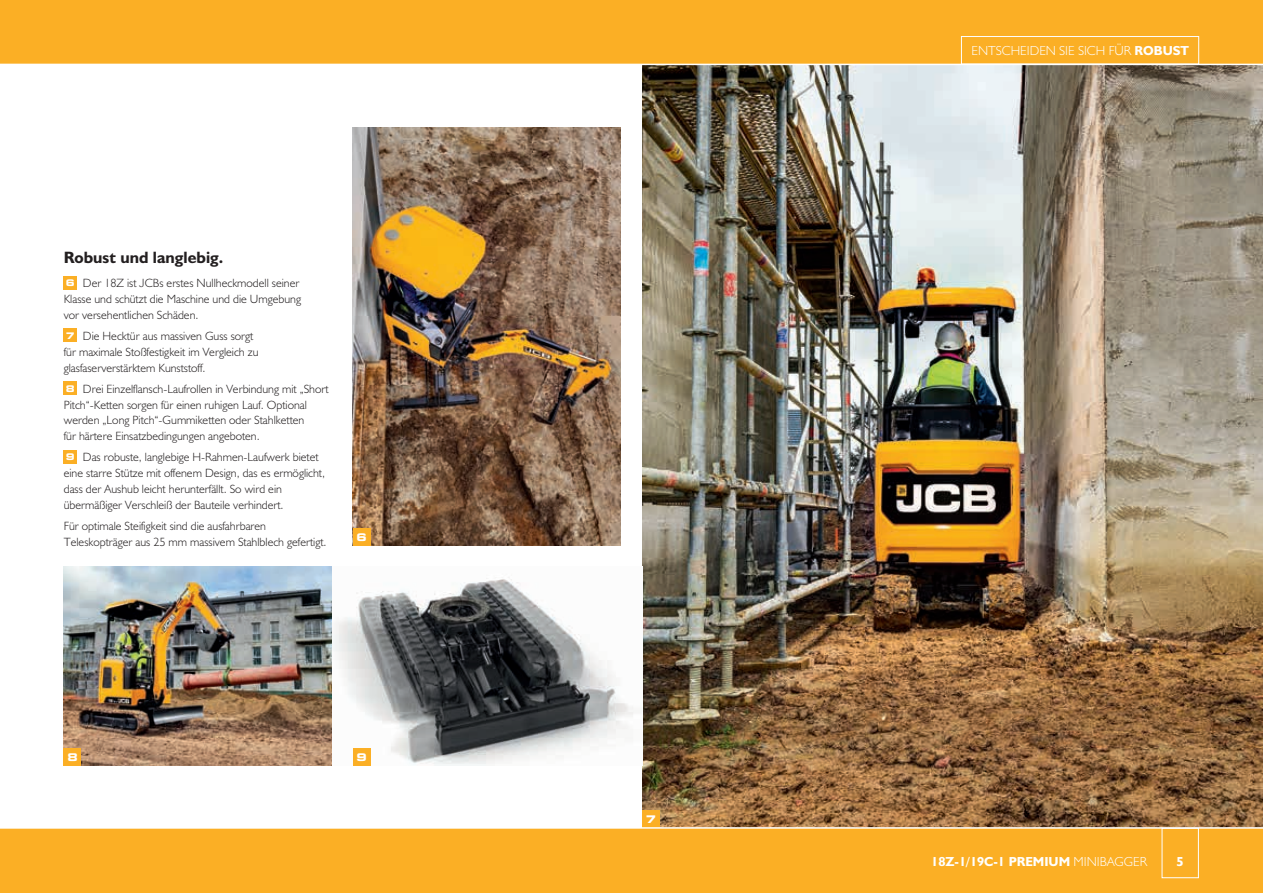
<style>
.page{position:relative;width:1263px;height:893px;background:#fff}
.page>*{position:absolute;margin:0;border:0;box-sizing:border-box;transform-origin:0 0}
.t1{font:16.5px "JCB Bold";color:#231f20}
.t2{font:13.2px "JCB Bold";color:#fff}
.t3{font:13.2px "JCB Light";color:#fff}
.t4{font:12px/15.8px "JCB Light";color:#231f20}
.t5{font:700 expanded 10.5px "Square 721 BT";color:#fff}
.s1{font-family:"Square 721 BT";font-weight:700;font-stretch:expanded;font-size:9.15px;color:#fff}
.s2{font-family:"JCB Bold"}
.s3{font-family:"JCB Light"}
</style>
<div class="page">
<img style="left:642px;top:65px;width:621px;height:762px">
<img style="left:353px;top:128px;width:268px;height:418px">
<img style="left:333px;top:577px;width:301px;height:188px">
<img style="left:64px;top:567px;width:268px;height:198px">
<div style="left:0;top:828px;width:1263px;height:65px;background:#fbaf25"></div>
<div style="left:0;top:0;width:1263px;height:64px;background:#fbaf25"></div>
<div style="left:64px;top:276px;width:13px;height:13px;background:#fbaf25"></div>
<div style="left:64px;top:329px;width:13px;height:13px;background:#fbaf25"></div>
<div style="left:64px;top:382px;width:13px;height:13px;background:#fbaf25"></div>
<div style="left:64px;top:450px;width:13px;height:13px;background:#fbaf25"></div>
<div style="left:1162px;top:828px;width:37px;height:50px;border:1px solid #fff"></div>
<div style="left:961px;top:36px;width:238px;height:28px;border:1px solid #fff"></div>
<div style="left:353px;top:529px;width:17px;height:17px;background:#fbaf25"></div>
<div style="left:353px;top:748px;width:17px;height:17px;background:#fbaf25"></div>
<div style="left:642px;top:810px;width:17px;height:17px;background:#fbaf25"></div>
<hr style="left:0;top:827px;width:1263px;height:2px;background:#fff">
<div style="left:64px;top:748px;width:17px;height:17px;background:#fbaf25"></div>
<h1 class="t1" style="left:64px;top:247px;width:161px">Robust und langlebig.</h1>
<p class="t4" style="left:64px;top:275px;width:239px"><span class="s1">6</span> Der 18Z ist JCBs erstes Nullheckmodell seiner<br>Klasse und schützt die Maschine und die Umgebung vor versehentlichen Schäden.</p>
<p class="t4" style="left:64px;top:328px;width:196px"><span class="s1">7</span> Die Hecktür aus massiven Guss sorgt für maximale Stoßfestigkeit im Vergleich zu glasfaserverstärktem Kunststoff.</p>
<p class="t4" style="left:64px;top:381px;width:266px"><span class="s1">8</span> Drei Einzelflansch-Laufrollen in Verbindung mit „Short Pitch“-Ketten sorgen für einen ruhigen Lauf. Optional werden „Long Pitch“-Gummiketten oder Stahlketten<br>für härtere Einsatzbedingungen angeboten.</p>
<p class="t4" style="left:64px;top:449px;width:263px"><span class="s1">9</span> Das robuste, langlebige H-Rahmen-Laufwerk bietet eine starre Stütze mit offenem Design, das es ermöglicht, dass der Aushub leicht herunterfällt. So wird ein übermäßiger Verschleiß der Bauteile verhindert.</p>
<p class="t4" style="left:64px;top:518px;width:264px">Für optimale Steifigkeit sind die ausfahrbaren<br>Teleskopträger aus 25 mm massivem Stahlblech gefertigt.</p>
<p class="t5" style="left:356px;top:531px;width:12px">6</p>
<p class="t5" style="left:67px;top:751px;width:12px">8</p>
<p class="t5" style="left:356px;top:751px;width:12px">9</p>
<p class="t3" style="left:972px;top:43px;width:219px">ENTSCHEIDEN SIE SICH FÜR <span class="s2">ROBUST</span></p>
<p class="t5" style="left:646px;top:812px;width:12px">7</p>
<p class="t2" style="left:931px;top:853px;width:217px">18Z-1/19C-1 PREMIUM <span class="s3">MINIBAGGER</span></p>
<p class="t2" style="left:1176px;top:853px;width:9px">5</p>
</div>
